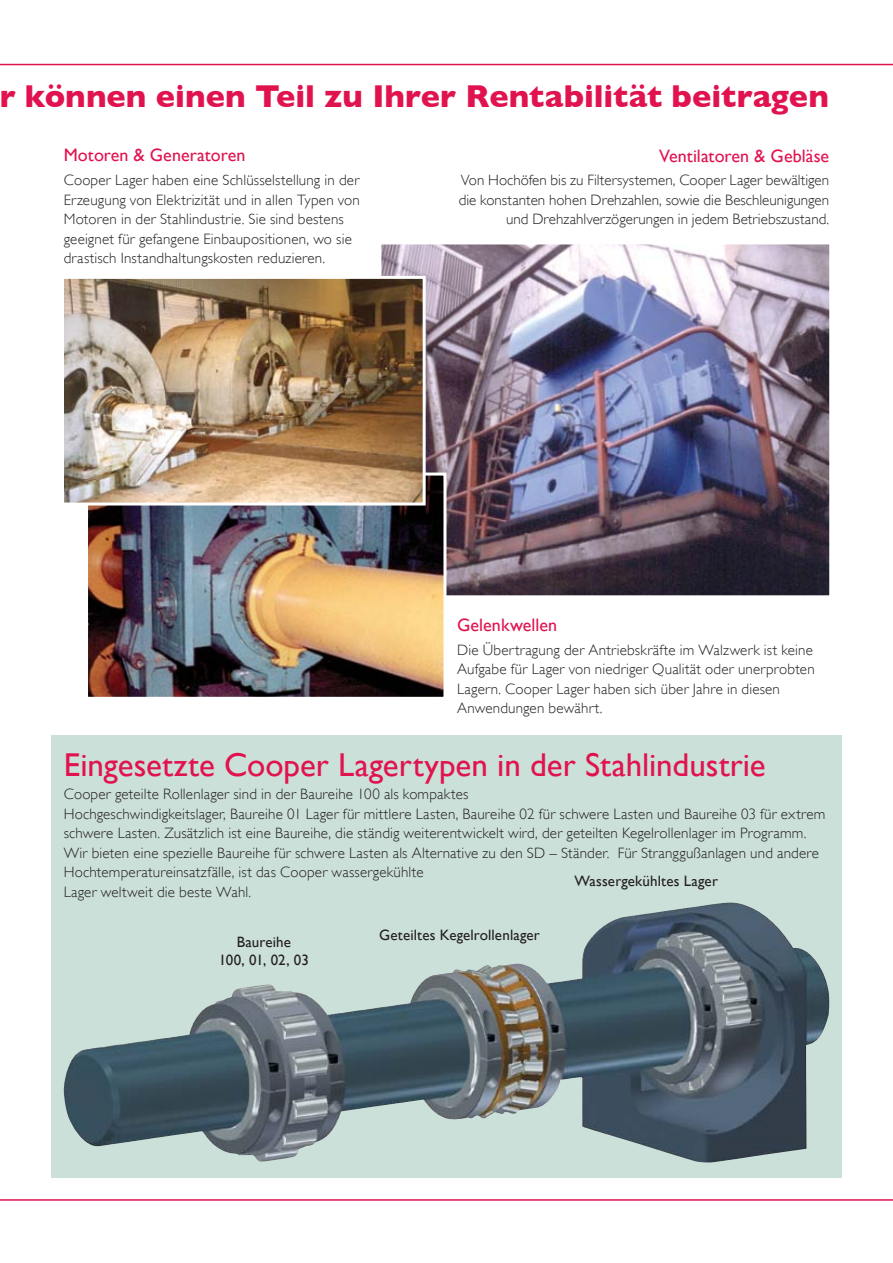
<style>
.page{position:relative;width:893px;height:1263px;background:#fff}
.page>*{position:absolute;margin:0;border:0;box-sizing:border-box;transform-origin:0 0}
.t1{font:33px "Gill Sans";letter-spacing:-.005em;color:#e1134f}
.t2{font:700 32.25px "Gill Sans";color:#e1134f}
.t3{font:18px "Gill Sans";letter-spacing:.005em;color:#e1134f}
.t4{font:300 15px/19.5px "Gill Sans";letter-spacing:.01em;color:#231f20}
.t5{font:15px/18px "Gill Sans";letter-spacing:.005em;color:#231f20;text-align:center}
</style>
<div class="page">
<div style="left:51px;top:736px;width:791px;height:442px;background:#cce0da"></div>
<hr style="left:0;top:64px;width:893px;height:1px;background:#e1134f">
<hr style="left:0;top:1199px;width:893px;height:2px;background:#e1134f">
<img style="left:64px;top:904px;width:742px;height:259px">
<img style="left:382px;top:245px;width:446px;height:349px">
<div style="left:378px;top:241px;width:454px;height:357px;border:3px solid #fff"></div>
<img style="left:89px;top:476px;width:353px;height:220px">
<div style="left:85px;top:472px;width:361px;height:228px;border:3px solid #fff"></div>
<img style="left:65px;top:280px;width:357px;height:221px">
<div style="left:61px;top:276px;width:365px;height:229px;border:3px solid #fff"></div>
<h2 class="t2" style="left:-1px;top:77px;width:831px">r können einen Teil zu Ihrer Rentabilität beitragen</h2>
<p class="t3" style="left:64px;top:145px;width:183px">Motoren &amp; Generatoren</p>
<p class="t4" style="left:64px;top:170px;width:298px">Cooper Lager haben eine Schlüsselstellung in der Erzeugung von Elektrizität und in allen Typen von Motoren in der Stahlindustrie. Sie sind bestens geeignet für gefangene Einbaupositionen, wo sie drastisch Instandhaltungskosten reduzieren.</p>
<p class="t3" style="left:659px;top:145px;width:171px">Ventilatoren &amp; Gebläse</p>
<p class="t4" style="left:459px;top:171px;width:372px;text-align:right">Von Hochöfen bis zu Filtersystemen, Cooper Lager bewältigen die konstanten hohen Drehzahlen, sowie die Beschleunigungen und Drehzahlverzögerungen in jedem Betriebszustand.</p>
<p class="t3" style="left:457px;top:614px;width:102px">Gelenkwellen</p>
<p class="t4" style="left:457px;top:640px;width:359px">Die Übertragung der Antriebskräfte im Walzwerk ist keine Aufgabe für Lager von niedriger Qualität oder unerprobten Lagern. Cooper Lager haben sich über Jahre in diesen Anwendungen bewährt.</p>
<h1 class="t1" style="left:64px;top:745px;width:703px">Eingesetzte Cooper Lagertypen in der Stahlindustrie</h1>
<p class="t4" style="left:64px;top:784px;width:763px">Cooper geteilte Rollenlager sind in der Baureihe 100 als kompaktes<br>Hochgeschwindigkeitslager, Baureihe 01 Lager für mittlere Lasten, Baureihe 02 für schwere Lasten und Baureihe 03 für extrem schwere Lasten. Zusätzlich ist eine Baureihe, die ständig weiterentwickelt wird, der geteilten Kegelrollenlager im Programm.<br>Wir bieten eine spezielle Baureihe für schwere Lasten als Alternative zu den SD – Ständer. Für Stranggußanlagen und andere Hochtemperatureinsatzfälle, ist das Cooper wassergekühlte<br>Lager weltweit die beste Wahl.</p>
<p class="t5" style="left:574px;top:872px;width:145px">Wassergekühltes Lager</p>
<p class="t5" style="left:219px;top:933px;width:92px">Baureihe<br>100, 01, 02, 03</p>
<p class="t5" style="left:379px;top:926px;width:162px">Geteiltes Kegelrollenlager</p>
</div>
